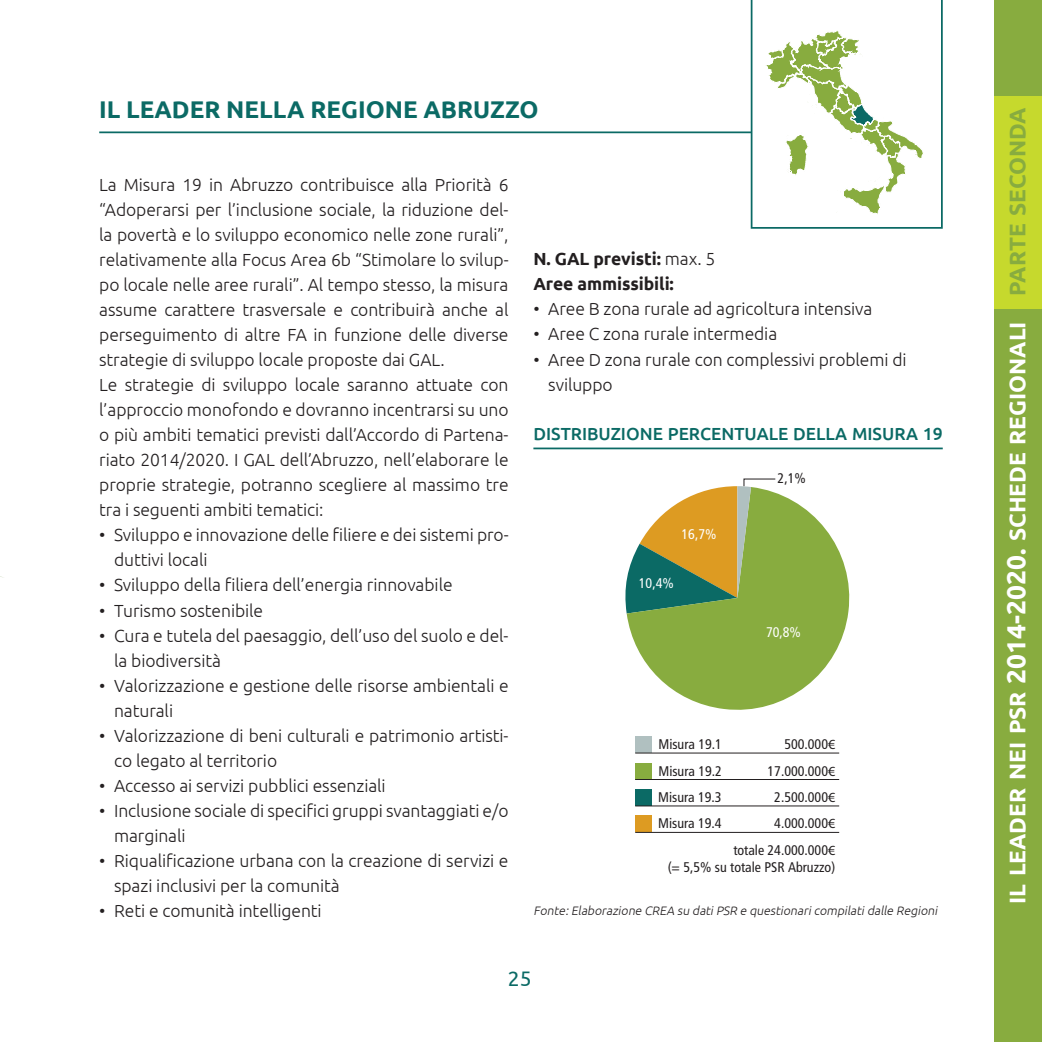
<style>
.page{position:relative;width:1042px;height:1042px;background:#fff}
.page>*{position:absolute;margin:0;border:0;box-sizing:border-box;transform-origin:0 0}
.t1{font:700 24.15px "Ubuntu";color:#0b6a65}
.t2{font:700 22.57px "Ubuntu";color:#fff}
.t3{font:700 22.57px "Ubuntu";color:#88ac3f}
.t4{font:21px "Ubuntu";color:#0b6a65}
.t5{font:300 17.5px/25px "Ubuntu";letter-spacing:-.005em;color:#231f20}
.t6{font:500 17.5px "Ubuntu";color:#0b6a65}
.t7{font:700 17.5px/25px "Ubuntu";letter-spacing:-.005em;color:#231f20}
.t8{font:condensed 14px/26.4px "Frutiger";color:#231f20;text-align:justify}
.t9{font:condensed 14px "Frutiger";color:#fff}
.t10{font:italic 300 12.25px "Ubuntu";color:#231f20}
.s1{font-weight:300}
.s2{font-family:"Myriad Pro";font-stretch:normal}
.s3{font-size:26.25px}
</style>
<div class="page">
<div style="left:994px;top:0;width:48px;height:1042px;background:#88ac3f"></div>
<div style="left:994px;top:97px;width:48px;height:212px;background:#c6d92d"></div>
<svg style="left:751px;top:0;width:192px;height:229px"></svg>
<hr style="left:99px;top:131px;width:652px;height:2px;background:#0b6a65">
<svg style="left:765px;top:30px;width:159px;height:185px"></svg>
<hr style="left:533px;top:447px;width:410px;height:2px;background:#0b6a65">
<div style="left:635px;top:736px;width:17px;height:17px;background:#b0c0c0"></div>
<div style="left:635px;top:763px;width:17px;height:16px;background:#88ac3f"></div>
<div style="left:635px;top:789px;width:17px;height:17px;background:#0b6a65"></div>
<div style="left:635px;top:815px;width:17px;height:17px;background:#dd9b22"></div>
<hr style="left:635px;top:752px;width:204px;height:1px;background:#231f20">
<hr style="left:635px;top:779px;width:204px;height:1px;background:#231f20">
<hr style="left:635px;top:805px;width:204px;height:1px;background:#231f20">
<hr style="left:635px;top:832px;width:204px;height:1px;background:#231f20">
<svg style="left:627px;top:493px;width:222px;height:217px;fill:#88ac3f"></svg>
<svg style="left:625px;top:478px;width:151px;height:135px"></svg>
<h1 class="t1" style="left:99px;top:95px;width:58px">IL LEADER</h1>
<h1 class="t1" style="left:226px;top:95px;width:34px">NELLA</h1>
<h1 class="t1" style="left:310px;top:95px;width:230px">REGIONE ABRUZZO</h1>
<p class="t5" style="left:99px;top:172px;width:411px">La Misura 19 in Abruzzo contribuisce alla Priorità 6 “Adoperarsi per l’inclusione sociale, la riduzione del&shy;la povertà e lo sviluppo economico nelle zone rurali”, relativamente alla Focus Area 6b “Stimolare lo svilup&shy;po locale nelle aree rurali”. Al tempo stesso, la misura assume carattere trasversale e contribuirà anche al perseguimento di altre FA in funzione delle diverse strategie di sviluppo locale proposte dai GAL.<br>Le strategie di sviluppo locale saranno attuate con l’approccio monofondo e dovranno incentrarsi su uno o più ambiti tematici previsti dall’Accordo di Partena&shy;riato 2014/2020. I GAL dell’Abruzzo, nell’elaborare le proprie strategie, potranno scegliere al massimo tre tra i seguenti ambiti tematici:</p>
<p class="t5" style="left:114px;top:522px;width:396px;text-indent:-15px">• Sviluppo e innovazione delle filiere e dei sistemi pro&shy;duttivi locali</p>
<p class="t5" style="left:99px;top:572px;width:355px">• Sviluppo della filiera dell’energia rinnovabile</p>
<p class="t5" style="left:99px;top:597px;width:165px">• Turismo sostenibile</p>
<p class="t5" style="left:114px;top:622px;width:396px;text-indent:-15px">• Cura e tutela del paesaggio, dell’uso del suolo e del&shy;la biodiversità</p>
<p class="t5" style="left:114px;top:672px;width:396px;text-indent:-15px">• Valorizzazione e gestione delle risorse ambientali e naturali</p>
<p class="t5" style="left:114px;top:722px;width:396px;text-indent:-15px">• Valorizzazione di beni culturali e patrimonio artisti&shy;co legato al territorio</p>
<p class="t5" style="left:99px;top:772px;width:288px">• Accesso ai servizi pubblici essenziali</p>
<p class="t5" style="left:114px;top:797px;width:396px;text-indent:-15px">• Inclusione sociale di specifici gruppi svantaggiati e/o marginali</p>
<p class="t5" style="left:114px;top:847px;width:396px;text-indent:-15px">• Riqualificazione urbana con la creazione di servizi e spazi inclusivi per la comunità</p>
<p class="t5" style="left:99px;top:897px;width:224px">• Reti e comunità intelligenti</p>
<p class="t7" style="left:533px;top:246px;width:183px">N. GAL PREVISTI: <span class="s1">max. 5<br></span>AREE AMMISSIBILI:</p>
<p class="t5" style="left:533px;top:296px;width:340px">• Aree B zona rurale ad agricoltura intensiva</p>
<p class="t5" style="left:533px;top:321px;width:245px">• Aree C zona rurale intermedia</p>
<p class="t5" style="left:548px;top:346px;width:360px;text-indent:-15px">• Aree D zona rurale con complessivi problemi di sviluppo</p>
<p class="t6" style="left:533px;top:423px;width:411px">DISTRI BUZIONE PERCENTUALE DELLA MISURA 19</p>
<p class="t9" style="left:681px;top:526px;width:36px">16,7%</p>
<p class="t9" style="left:639px;top:575px;width:36px">10,4%</p>
<p class="t8" style="left:777px;top:465px;width:30px">2,1%</p>
<p class="t9" style="left:766px;top:624px;width:36px">70,8%</p>
<p class="t8" style="left:658px;top:731px;width:65px">Misura 19.1<br>Misura 19.2<br>Misura 19.3<br>Misura 19.4</p>
<p class="t8" style="left:733px;top:731px;width:103px;text-align:right">500.000<span class="s2">€<br></span>17.000.000<span class="s2">€<br></span>2.500.000<span class="s2">€<br></span>4.000.000<span class="s2">€<br></span>totale 24.000.000<span class="s2">€</span></p>
<p class="t8" style="left:668px;top:854px;width:169px">(= 5,5% su totale PSR Abruzzo)</p>
<p class="t10" style="left:533px;top:903px;width:408px">Fonte:Elaborazione CREA su datiPSR e questionaricompilatidalle Regioni</p>
<p class="t4" style="left:508px;top:966px;width:25px">25</p>
<p class="t3" style="left:1004px;top:296px;width:190px;rotate:-90deg">parte seconda</p>
<p class="t2" style="left:1004px;top:904px;width:584px;rotate:-90deg">il leader nei psr <span class="s3">2014-2020.</span> schede regionali</p>
</div>
